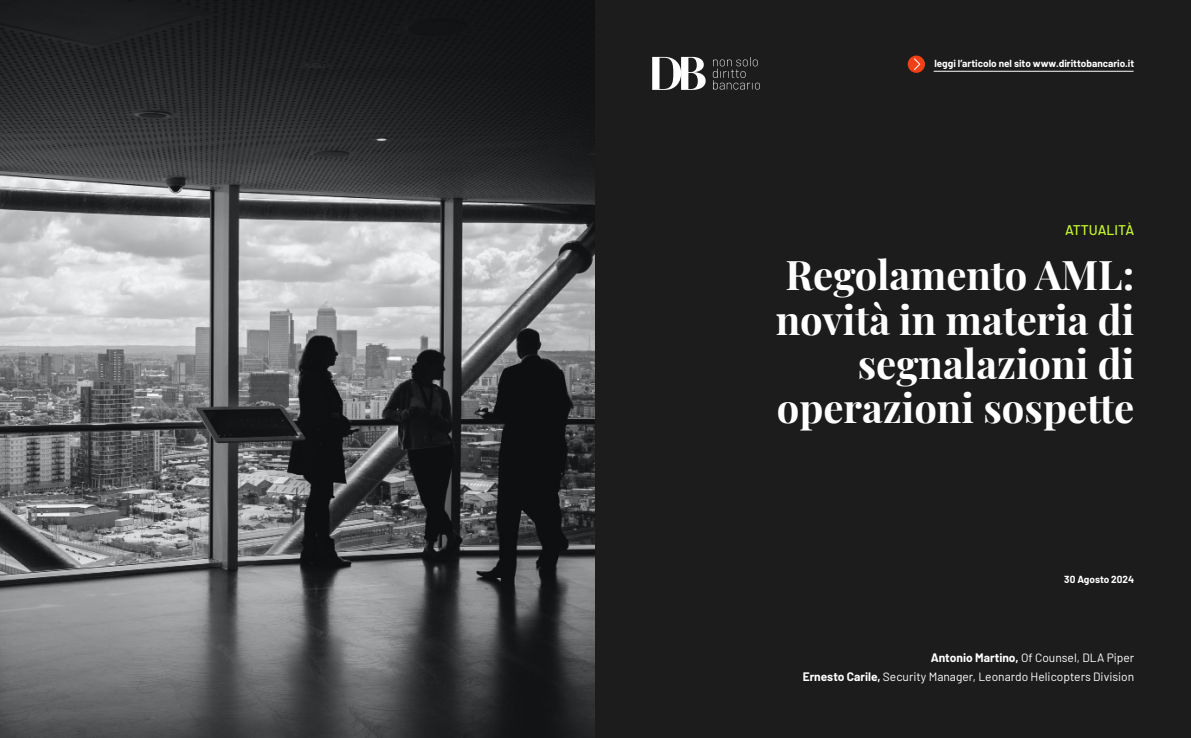
<style>
.page{position:relative;width:1191px;height:738px;background:#fff}
.page>*{position:absolute;margin:0;border:0;box-sizing:border-box;transform-origin:0 0}
.t1{font:700 40px/44px "Playfair Display";color:#fff;text-align:right}
.t2{font:500 14px "Barlow";color:#c9fa30}
.t3{font:12px "Barlow";color:#fff}
.t4{font:700 10px "Barlow";color:#fff}
.s1{font-weight:700}
</style>
<div class="page">
<img style="left:0;top:0;width:595px;height:737px">
<div style="left:595px;top:0;width:596px;height:737px;background:#1c1c1c"></div>
<hr style="left:933px;top:71px;width:200px;height:1px;background:#fff">
<svg style="left:907px;top:55px;width:18px;height:18px"></svg>
<svg style="left:913px;top:58px;width:7px;height:12px"></svg>
<svg style="left:713px;top:57px;width:47px;height:32px"></svg>
<svg style="left:652px;top:57px;width:53px;height:33px"></svg>
<p class="t4" style="left:934px;top:56px;width:201px">leggi l’articolo nel sito www.dirittobancario.it</p>
<p class="t2" style="left:1065px;top:220px;width:71px">ATTUALITÀ</p>
<h1 class="t1" style="left:775px;top:250px;width:360px">Regolamento AML: novità in materia di segnalazioni di operazioni sospette</h1>
<p class="t4" style="left:1064px;top:571px;width:71px">30 Agosto 2024</p>
<p class="t3" style="left:930px;top:648px;width:205px"><span class="s1">Antonio Martino,</span> Of Counsel, DLA Piper</p>
<p class="t3" style="left:802px;top:667px;width:333px"><span class="s1">Ernesto Carile,</span> Security Manager, Leonardo Helicopters Division</p>
</div>
